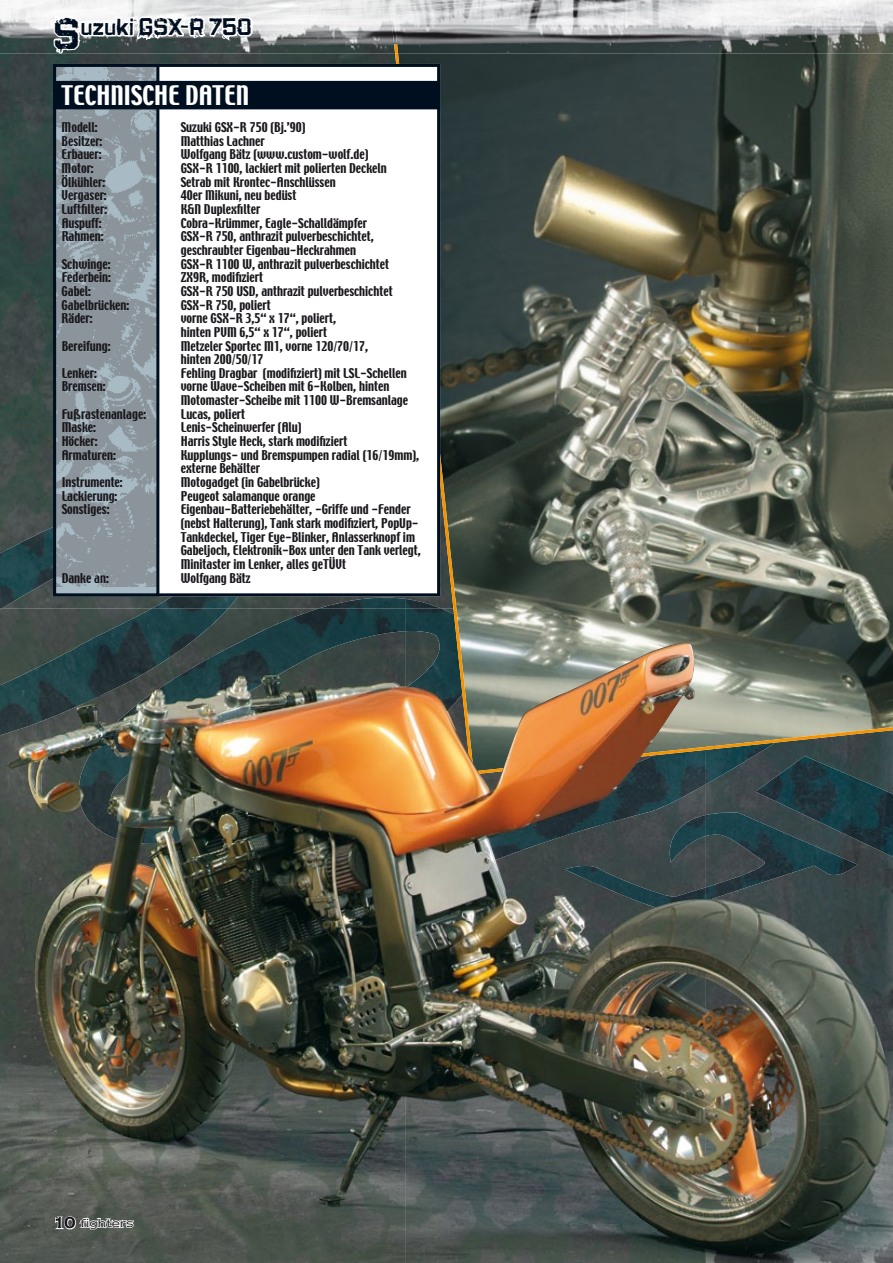
<style>
.page{position:relative;width:893px;height:1263px;background:#fff}
.page>*{position:absolute;margin:0;border:0;box-sizing:border-box;transform-origin:0 0}
.t1{font:24px "Techno";color:#fff}
.t2{font:24px "House Movements PS Soiled";color:#000f1f}
.t3{font:12px/13.6px "Techno";color:#1a171c}
.t4{font:12px "Newtext EF";color:#1a171c}
.s1{font-size:43.8px}
.s2{font-weight:600;font-size:16.5px}
</style>
<div class="page">
<img style="left:0;top:53px;width:53px;height:474px">
<img style="left:255px;top:53px;width:140px;height:11px">
<img style="left:238px;top:596px;width:157px;height:12px">
<img style="left:0;top:608px;width:30px;height:63px">
<img style="left:713px;top:784px;width:180px;height:479px">
<img style="left:706px;top:784px;width:7px;height:479px">
<img style="left:0;top:735px;width:33px;height:528px">
<img style="left:353px;top:813px;width:53px;height:450px">
<img style="left:33px;top:813px;width:53px;height:450px">
<img style="left:247px;top:813px;width:106px;height:450px">
<img style="left:86px;top:836px;width:161px;height:427px">
<img style="left:406px;top:900px;width:49px;height:363px">
<img style="left:455px;top:900px;width:51px;height:363px">
<img style="left:556px;top:850px;width:99px;height:413px">
<img style="left:506px;top:850px;width:50px;height:413px">
<img style="left:655px;top:911px;width:51px;height:352px">
<img style="left:0;top:527px;width:238px;height:81px">
<img style="left:30px;top:608px;width:149px;height:44px">
<img style="left:178px;top:608px;width:33px;height:43px">
<img style="left:0;top:671px;width:9px;height:64px">
<img style="left:319px;top:598px;width:76px;height:10px">
<img style="left:211px;top:608px;width:184px;height:44px">
<img style="left:113px;top:813px;width:98px;height:31px">
<img style="left:78px;top:813px;width:36px;height:25px">
<img style="left:211px;top:813px;width:106px;height:23px">
<img style="left:706px;top:774px;width:49px;height:10px">
<img style="left:282px;top:836px;width:124px;height:97px">
<img style="left:506px;top:774px;width:200px;height:76px">
<img style="left:406px;top:813px;width:100px;height:87px">
<img style="left:506px;top:849px;width:18px;height:7px">
<img style="left:755px;top:774px;width:138px;height:82px">
<img style="left:706px;top:812px;width:152px;height:89px">
<img style="left:565px;top:815px;width:141px;height:96px">
<svg style="left:395px;top:53px;width:498px;height:721px;background:#5c6155"></svg>
<img style="left:9px;top:652px;width:641px;height:161px">
<svg style="left:159px;top:64px;width:281px;height:532px"></svg>
<img style="left:57px;top:68px;width:98px;height:518px">
<div style="left:53px;top:64px;width:106px;height:532px;border:3px solid #000f1f"></div>
<div style="left:53px;top:81px;width:387px;height:28px;background:#000f1f"></div>
<img style="left:0;top:0;width:391px;height:19px">
<img style="left:0;top:19px;width:391px;height:34px">
<img style="left:391px;top:0;width:502px;height:53px">
<svg style="left:45px;top:0;width:210px;height:67px"></svg>
<svg style="left:51px;top:1214px;width:83px;height:17px"></svg>
<h1 class="t2" style="left:53px;top:11px;width:201px"><span class="s1">S</span>uzuki GSX-R 750</h1>
<h1 class="t1" style="left:62px;top:81px;width:189px">TECHNISCHE DATEN</h1>
<p class="t3" style="left:62px;top:120px;width:38px">Modell:</p>
<p class="t3" style="left:181px;top:120px;width:126px">Suzuki GSX-R 750 (Bj.’90)</p>
<p class="t3" style="left:62px;top:134px;width:42px">Besitzer:</p>
<p class="t3" style="left:181px;top:134px;width:85px">Matthias Lachner</p>
<p class="t3" style="left:62px;top:148px;width:41px">Erbauer:</p>
<p class="t3" style="left:181px;top:148px;width:189px">Wolfgang Bätz (www.custom-wolf.de)</p>
<p class="t3" style="left:62px;top:161px;width:34px">Motor:</p>
<p class="t3" style="left:181px;top:161px;width:208px">GSX-R 1100, lackiert mit polierten Deckeln</p>
<p class="t3" style="left:62px;top:175px;width:45px">Ölkühler:</p>
<p class="t3" style="left:181px;top:175px;width:156px">Setrab mit Krontec-Anschlüssen</p>
<p class="t3" style="left:62px;top:189px;width:47px">Vergaser:</p>
<p class="t3" style="left:181px;top:189px;width:117px">40er Mikuni, neu bedüst</p>
<p class="t3" style="left:62px;top:202px;width:47px">Luftfilter:</p>
<p class="t3" style="left:181px;top:202px;width:81px">K&amp;N Duplexfilter</p>
<p class="t3" style="left:62px;top:216px;width:41px">Auspuff:</p>
<p class="t3" style="left:181px;top:216px;width:188px">Cobra-Krümmer, Eagle-Schalldämpfer</p>
<p class="t3" style="left:62px;top:230px;width:43px">Rahmen:</p>
<p class="t3" style="left:181px;top:230px;width:195px">GSX-R 750, anthrazit pulverbeschichtet, geschraubter Eigenbau-Heckrahmen</p>
<p class="t3" style="left:62px;top:257px;width:50px">Schwinge:</p>
<p class="t3" style="left:181px;top:257px;width:210px">GSX-R 1100 W, anthrazit pulverbeschichtet</p>
<p class="t3" style="left:62px;top:270px;width:51px">Federbein:</p>
<p class="t3" style="left:181px;top:270px;width:84px">ZX9R, modifiziert</p>
<p class="t3" style="left:62px;top:284px;width:31px">Gabel:</p>
<p class="t3" style="left:181px;top:284px;width:213px">GSX-R 750 USD, anthrazit pulverbeschichtet</p>
<p class="t3" style="left:62px;top:298px;width:69px">Gabelbrücken:</p>
<p class="t3" style="left:181px;top:298px;width:92px">GSX-R 750, poliert</p>
<p class="t3" style="left:62px;top:311px;width:32px">Räder:</p>
<p class="t3" style="left:181px;top:311px;width:157px">vorne GSX-R 3,5“ x 17“, poliert, hinten PVM 6,5“ x 17“, poliert</p>
<p class="t3" style="left:62px;top:339px;width:50px">Bereifung:</p>
<p class="t3" style="left:181px;top:339px;width:189px">Metzeler Sportec M1, vorne 120/70/17, hinten 200/50/17</p>
<p class="t3" style="left:62px;top:366px;width:37px">Lenker:</p>
<p class="t3" style="left:181px;top:366px;width:228px">Fehling Dragbar (modifiziert) mit LSL-Schellen</p>
<p class="t3" style="left:62px;top:380px;width:45px">Bremsen:</p>
<p class="t3" style="left:181px;top:380px;width:229px">vorne Wave-Scheiben mit 6-Kolben, hinten<br>Motomaster-Scheibe mit 1100 W-Bremsanlage</p>
<p class="t3" style="left:62px;top:407px;width:86px">Fußrastenanlage:</p>
<p class="t3" style="left:181px;top:407px;width:66px">Lucas, poliert</p>
<p class="t3" style="left:62px;top:421px;width:36px">Maske:</p>
<p class="t3" style="left:181px;top:421px;width:122px">Lenis-Scheinwerfer (Alu)</p>
<p class="t3" style="left:62px;top:434px;width:37px">Höcker:</p>
<p class="t3" style="left:181px;top:434px;width:168px">Harris Style Heck, stark modifiziert</p>
<p class="t3" style="left:62px;top:448px;width:56px">Armaturen:</p>
<p class="t3" style="left:181px;top:448px;width:240px">Kupplungs- und Bremspumpen radial (16/19mm), externe Behälter</p>
<p class="t3" style="left:62px;top:475px;width:63px">Instrumente:</p>
<p class="t3" style="left:181px;top:475px;width:140px">Motogadget (in Gabelbrücke)</p>
<p class="t3" style="left:62px;top:489px;width:57px">Lackierung:</p>
<p class="t3" style="left:181px;top:489px;width:136px">Peugeot salamanque orange</p>
<p class="t3" style="left:62px;top:502px;width:49px">Sonstiges:</p>
<p class="t3" style="left:181px;top:502px;width:242px">Eigenbau-Batteriebehälter, -Griffe und -Fender (nebst Halterung), Tank stark modifiziert, PopUp-Tankdeckel, Tiger Eye-Blinker, Anlasserknopf im Gabeljoch, Elektronik-Box unter den Tank verlegt, Minitaster im Lenker, alles geTÜVt</p>
<p class="t3" style="left:62px;top:571px;width:49px">Danke an:</p>
<p class="t3" style="left:181px;top:571px;width:71px">Wolfgang Bätz</p>
<p class="t4" style="left:53px;top:1216px;width:82px"><span class="s2">10</span> fighters</p>
</div>
